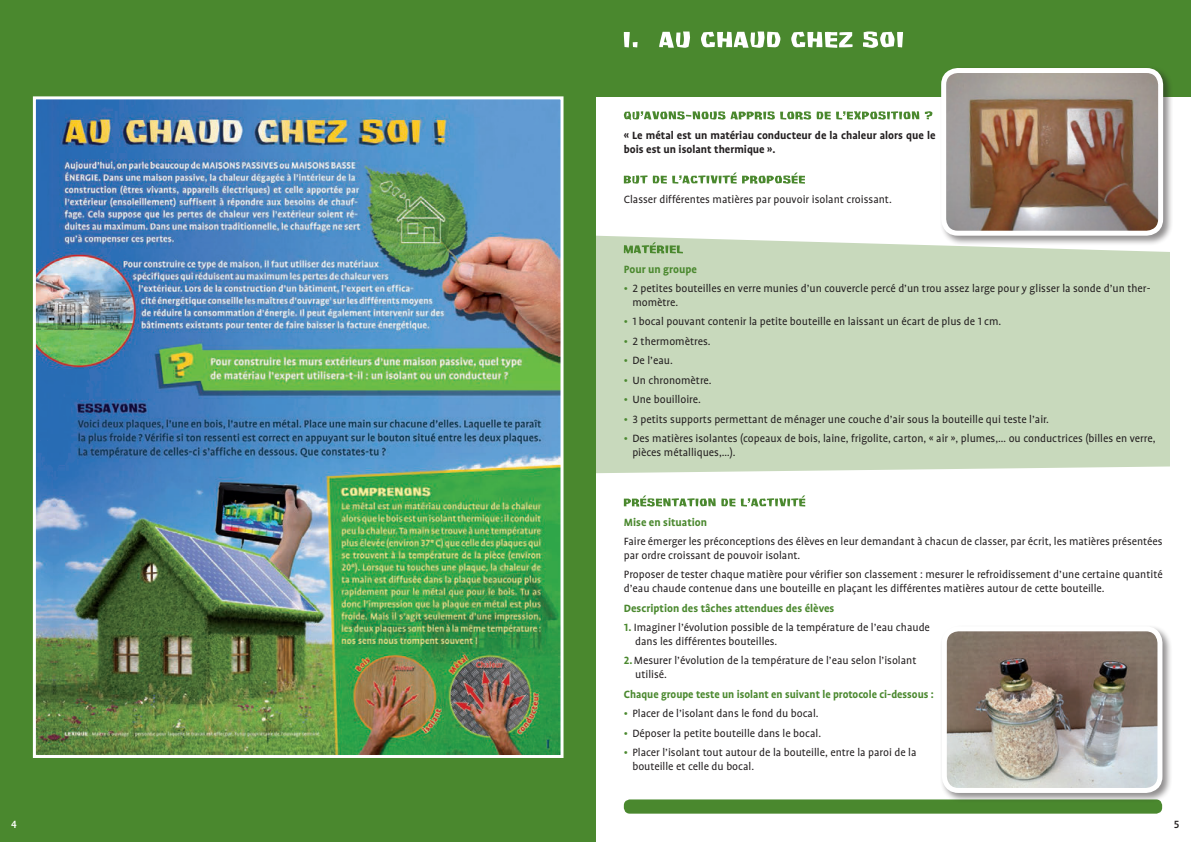
<style>
.page{position:relative;width:1191px;height:842px;background:#fff}
.page>*{position:absolute;margin:0;border:0;box-sizing:border-box;transform-origin:0 0}
.t1{font:12px/13.8px "Profile OT";color:#231f20}
.t2{font:700 12px "Profile OT";color:#4a882e}
.t3{font:700 12px/13.8px "Profile OT";color:#231f20}
.t4{font:500 12px "Profile OT";color:#fff}
.t5{font:500 12px "Profile OT";color:#231f20}
.s1{color:#4a882e}
.s2{font-weight:700;color:#4a882e}
</style>
<div class="page">
<div style="left:624px;top:799px;width:538px;height:15px;background:#4a882e;border-radius:6px"></div>
<div style="left:595px;top:235px;width:575px;height:238px;background:#c8d9bc"></div>
<div style="left:595px;top:0;width:596px;height:96px;background:#4a882e"></div>
<div style="left:0;top:0;width:595px;height:842px;background:#4a882e"></div>
<img style="left:32px;top:96px;width:532px;height:662px">
<svg style="left:624px;top:32px;width:279px;height:16px"></svg>
<svg style="left:624px;top:111px;width:308px;height:9px"></svg>
<svg style="left:624px;top:173px;width:181px;height:11px"></svg>
<svg style="left:624px;top:242px;width:59px;height:12px"></svg>
<svg style="left:624px;top:495px;width:181px;height:12px"></svg>
<div style="left:940px;top:624px;width:232px;height:179px;background:#231f20;opacity:.5"></div>
<img style="left:944px;top:629px;width:216px;height:161px">
<div style="left:941px;top:626px;width:221px;height:167px;border:5px solid #fff;border-radius:14px"></div>
<div style="left:939px;top:66px;width:234px;height:180px;background:#231f20;opacity:.5"></div>
<img style="left:943px;top:71px;width:217px;height:162px">
<div style="left:941px;top:68px;width:222px;height:168px;border:5px solid #fff;border-radius:14px"></div>
<p class="t3" style="left:624px;top:128px;width:313px">« Le métal est un matériau conducteur de la chaleur alors que le bois est un isolant thermique ».</p>
<p class="t1" style="left:624px;top:192px;width:269px">Classer différentes matières par pouvoir isolant croissant.</p>
<p class="t2" style="left:624px;top:262px;width:74px">Pour un groupe</p>
<p class="t1" style="left:632px;top:282px;width:519px;text-indent:-9px"><span class="s1">•</span> 2 petites bouteilles en verre munies d’un couvercle percé d’un trou assez large pour y glisser la sonde d’un ther&shy;momètre.</p>
<p class="t1" style="left:624px;top:315px;width:379px"><span class="s1">•</span> 1 bocal pouvant contenir la petite bouteille en laissant un écart de plus de 1 cm.</p>
<p class="t1" style="left:624px;top:334px;width:88px"><span class="s1">•</span> 2 thermomètres.</p>
<p class="t1" style="left:624px;top:354px;width:50px"><span class="s1">•</span> De l’eau.</p>
<p class="t1" style="left:624px;top:373px;width:89px"><span class="s1">•</span> Un chronomètre.</p>
<p class="t1" style="left:624px;top:393px;width:79px"><span class="s1">•</span> Une bouilloire.</p>
<p class="t1" style="left:624px;top:412px;width:427px"><span class="s1">•</span> 3 petits supports permettant de ménager une couche d’air sous la bouteille qui teste l’air.</p>
<p class="t1" style="left:632px;top:432px;width:524px;text-indent:-9px"><span class="s1">•</span> Des matières isolantes (copeaux de bois, laine, frigolite, carton, « air », plumes,… ou conductrices (billes en verre, pièces métalliques,…).</p>
<p class="t2" style="left:624px;top:515px;width:85px">Mise en situation</p>
<p class="t1" style="left:624px;top:535px;width:540px">Faire émerger les préconceptions des élèves en leur demandant à chacun de classer, par écrit, les matières présentées par ordre croissant de pouvoir isolant.</p>
<p class="t1" style="left:624px;top:568px;width:540px">Proposer de tester chaque matière pour vérifier son classement : mesurer le refroidissement d’une certaine quantité d’eau chaude contenue dans une bouteille en plaçant les différentes matières autour de cette bouteille.</p>
<p class="t2" style="left:624px;top:601px;width:212px">Description des tâches attendues des élèves</p>
<p class="t1" style="left:635px;top:621px;width:296px;text-indent:-11px"><span class="s2">1.</span> Imaginer l’évolution possible de la température de l’eau chaude dans les différentes bouteilles.</p>
<p class="t1" style="left:635px;top:654px;width:283px;text-indent:-11px"><span class="s2">2.</span>Mesurer l’évolution de la température de l’eau selon l’isolant utilisé.</p>
<p class="t2" style="left:624px;top:687px;width:311px">Chaque groupe teste un isolant en suivant le protocole ci-dessous :</p>
<p class="t1" style="left:624px;top:707px;width:196px"><span class="s1">•</span> Placer de l’isolant dans le fond du bocal.</p>
<p class="t1" style="left:624px;top:726px;width:199px"><span class="s1">•</span> Déposer la petite bouteille dans le bocal.</p>
<p class="t1" style="left:632px;top:746px;width:286px;text-indent:-9px"><span class="s1">•</span> Placer l’isolant tout autour de la bouteille, entre la paroi de la bouteille et celle du bocal.</p>
<p class="t4" style="left:11px;top:817px;width:7px">4</p>
<p class="t5" style="left:1174px;top:817px;width:7px">5</p>
</div>
